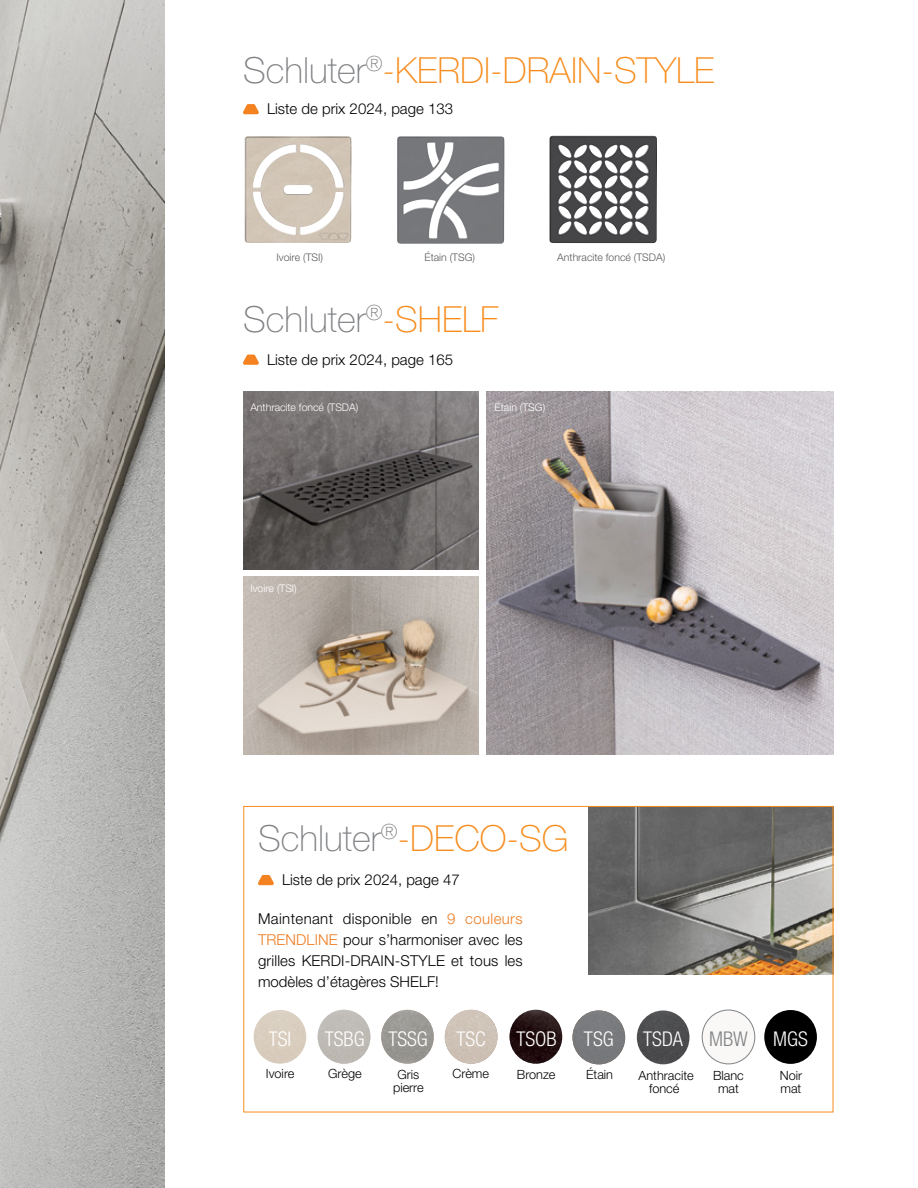
<style>
.page{position:relative;width:918px;height:1188px;background:#fff}
.page>*{position:absolute;margin:0;border:0;box-sizing:border-box;transform-origin:0 0}
.t1{font:100 36px "Helvetica Neue LT Pro";color:#808285}
.t2{font:100 36px "Helvetica Neue LT Pro";color:#f78d1e}
.t3{font:300 condensed 20.4px "Helvetica Neue LT Pro";color:#fff}
.t4{font:300 condensed 20.4px "Helvetica Neue LT Pro";color:#808285}
.t5{font:300 15px/21px "Helvetica Neue LT Pro";color:#000;text-align:justify}
.t6{font:300 12.75px/12.8px "Helvetica Neue LT Pro";color:#000;text-align:center}
.t7{font:300 10.5px "Helvetica Neue LT Pro";color:#fff}
.t8{font:300 10.5px "Helvetica Neue LT Pro";color:#58595b}
.s1{color:#808285}
.s2{color:#f78d1e}
.s3{color:#ed7d23}
</style>
<div class="page">
<img style="left:588px;top:806px;width:246px;height:168px">
<img style="left:0;top:0;width:164px;height:1188px">
<svg style="left:243px;top:104px;width:16px;height:10px"></svg>
<img style="left:243px;top:391px;width:235px;height:178px">
<img style="left:243px;top:576px;width:235px;height:178px">
<img style="left:486px;top:392px;width:348px;height:362px">
<svg style="left:243px;top:355px;width:16px;height:10px"></svg>
<img style="left:244px;top:136px;width:108px;height:107px">
<img style="left:397px;top:136px;width:108px;height:108px">
<img style="left:549px;top:136px;width:108px;height:108px">
<svg style="left:258px;top:875px;width:16px;height:10px"></svg>
<img style="left:445px;top:1010px;width:52px;height:54px">
<img style="left:254px;top:1010px;width:52px;height:54px">
<img style="left:381px;top:1010px;width:53px;height:54px">
<img style="left:318px;top:1010px;width:52px;height:54px">
<img style="left:510px;top:1010px;width:52px;height:54px">
<img style="left:637px;top:1010px;width:52px;height:54px">
<div style="left:764px;top:1010px;width:53px;height:54px;background:#000;border-radius:50%"></div>
<div style="left:702px;top:1010px;width:53px;height:54px;background:#faf8f6;border-radius:50%"></div>
<div style="left:702px;top:1010px;width:53px;height:54px;border:1px solid #808285;border-radius:50%"></div>
<img style="left:573px;top:1010px;width:52px;height:54px">
<h1 class="t2" style="left:243px;top:50px;width:473px"><span class="s1">Schluter</span><sup>®</sup>-KERDI-DRAIN-STYLE</h1>
<p class="t5" style="left:267px;top:98px;width:187px">Liste de prix 2024, page 133</p>
<p class="t8" style="left:277px;top:251px;width:48px">Ivoire (TSI)</p>
<p class="t8" style="left:424px;top:251px;width:52px">Étain (TSG)</p>
<p class="t8" style="left:557px;top:251px;width:109px">Anthracite foncé (TSDA)</p>
<h1 class="t1" style="left:243px;top:299px;width:257px">Schluter<sup>®</sup><span class="s2">-SHELF</span></h1>
<p class="t5" style="left:267px;top:349px;width:187px">Liste de prix 2024, page 165</p>
<p class="t7" style="left:250px;top:401px;width:109px">Anthracite foncé (TSDA)</p>
<p class="t7" style="left:495px;top:401px;width:52px">Étain (TSG)</p>
<p class="t7" style="left:250px;top:582px;width:48px">Ivoire (TSI)</p>
<h1 class="t1" style="left:258px;top:818px;width:312px">Schluter<sup>®</sup><span class="s2">-DECO-SG</span></h1>
<p class="t5" style="left:282px;top:869px;width:179px">Liste de prix 2024, page 47</p>
<p class="t5" style="left:258px;top:908px;width:266px">Maintenant disponible en <span class="s3">9 couleurs TRENDLINE</span> pour s’harmoniser avec les grilles KERDI-DRAIN-STYLE et tous les modèles d’étagères SHELF!</p>
<h2 class="t3" style="left:516px;top:1027px;width:42px">TSOB</h2>
<h2 class="t3" style="left:269px;top:1027px;width:24px">TSI</h2>
<h2 class="t3" style="left:456px;top:1027px;width:31px">TSC</h2>
<p class="t6" style="left:266px;top:1067px;width:30px">Ivoire</p>
<p class="t6" style="left:453px;top:1067px;width:38px">Crème</p>
<h2 class="t3" style="left:325px;top:1027px;width:41px">TSBG</h2>
<p class="t6" style="left:328px;top:1067px;width:35px">Grège</p>
<p class="t6" style="left:517px;top:1068px;width:40px">Bronze</p>
<h2 class="t3" style="left:388px;top:1027px;width:41px">TSSG</h2>
<p class="t6" style="left:393px;top:1068px;width:32px">Gris pierre</p>
<h2 class="t3" style="left:584px;top:1027px;width:31px">TSG</h2>
<p class="t6" style="left:586px;top:1068px;width:29px">Étain</p>
<h2 class="t3" style="left:643px;top:1027px;width:41px">TSDA</h2>
<h2 class="t3" style="left:773px;top:1027px;width:36px">MGS</h2>
<p class="t6" style="left:780px;top:1069px;width:24px;text-align:left">Noir mat</p>
<h2 class="t4" style="left:709px;top:1027px;width:40px">MBW</h2>
<p class="t6" style="left:713px;top:1069px;width:32px">Blanc mat</p>
<p class="t6" style="left:638px;top:1069px;width:57px">Anthracite foncé</p>
</div>
